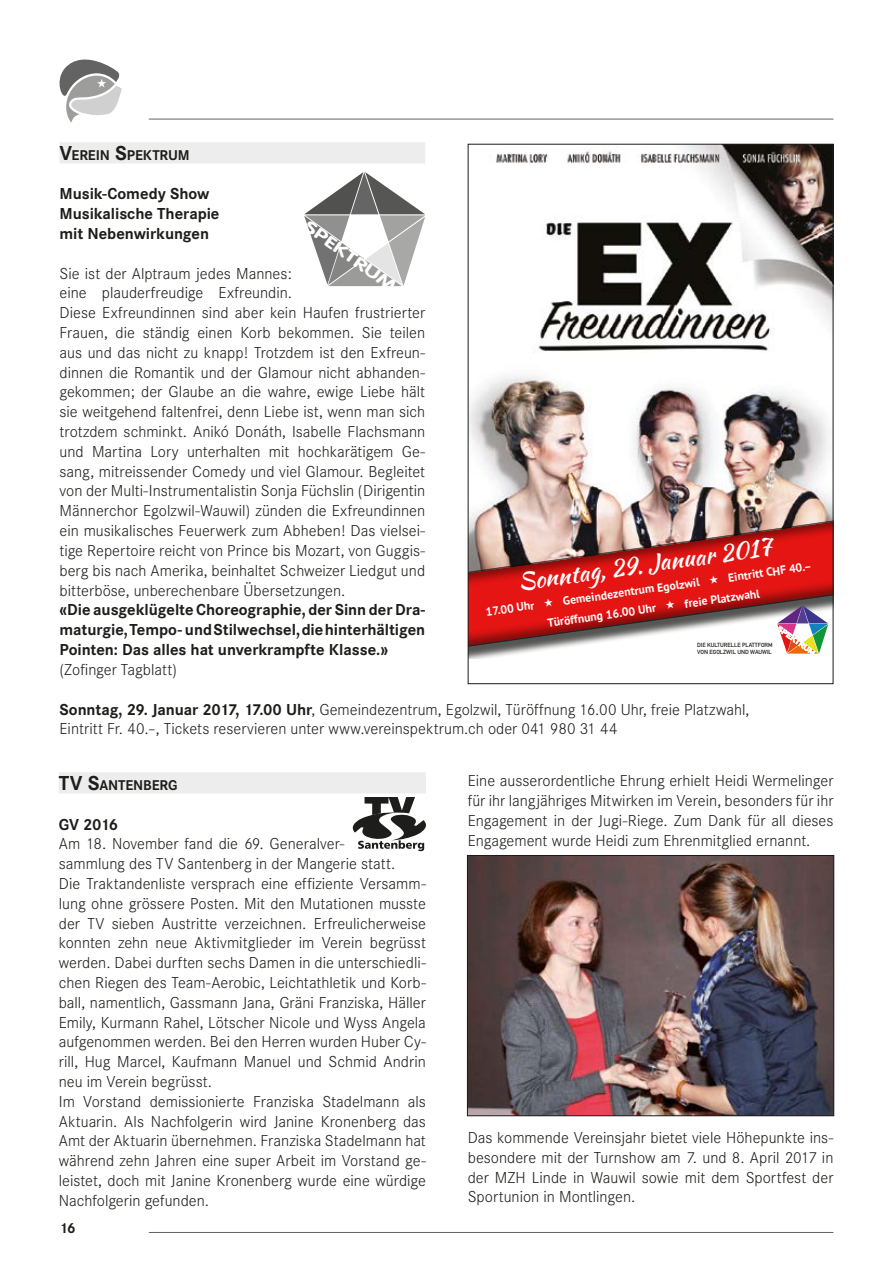
<style>
.page{position:relative;width:893px;height:1263px;background:#fff}
.page>*{position:absolute;margin:0;border:0;box-sizing:border-box;transform-origin:0 0}
.t1{font:23.55px "Kaushan Script";color:#fff}
.t2{font:300 16.5px/19.8px "Corporate S";color:#1d1d1b}
.t3{font:700 16.5px/19.8px "Corporate S";letter-spacing:-.005em;color:#1d1d1b}
.t4{font:700 16.35px "VAG Rounded";color:#fff;scale:1.41 1}
.t5{font:700 15px "Corporate S";color:#1d1d1b}
.t6{font:700 14.7px "Corporate S";letter-spacing:-.01em;color:#1d1d1b}
.t7{font:700 11.7px "PT Sans";color:#fff}
.t8{font:5.85px/7.1px "DIN Mittelschrift";color:#1d1d1b}
.s1{font-size:21px}
.s2{font-weight:700}
</style>
<div class="page">
<svg style="left:60px;top:60px;width:62px;height:63px"></svg>
<hr style="left:149px;top:119px;width:684px;height:1px;background:#646363">
<hr style="left:149px;top:1232px;width:684px;height:1px;background:#646363">
<img style="left:469px;top:857px;width:363px;height:257px">
<div style="left:467px;top:855px;width:367px;height:261px;border:1px solid #1d1d1b"></div>
<div style="left:60px;top:142px;width:365px;height:21px;background:#ededed"></div>
<svg style="left:304px;top:172px;width:121px;height:114px"></svg>
<img style="left:470px;top:146px;width:361px;height:367px">
<div style="left:468px;top:518px;width:365px;height:141px;background:#1d1d1b;opacity:.75"></div>
<svg style="left:470px;top:513px;width:361px;height:137px;background:#c45552"></svg>
<svg style="left:777px;top:606px;width:51px;height:48px"></svg>
<div style="left:59px;top:772px;width:367px;height:21px;background:#ededed"></div>
<svg style="left:353px;top:797px;width:72px;height:54px"></svg>
<svg style="left:544px;top:597px;width:9px;height:10px"></svg>
<svg style="left:709px;top:574px;width:10px;height:9px"></svg>
<svg style="left:665px;top:600px;width:10px;height:9px"></svg>
<p class="t6" style="left:60px;top:147px;width:132px"><span class="s1">V</span>EREIN <span class="s1">S</span>PEKTRUM</p>
<p class="t3" style="left:60px;top:185px;width:161px">Musik-Comedy Show<br>Musikalische Therapie mit Nebenwirkungen</p>
<p class="t2" style="left:60px;top:263px;width:367px">Sie ist der Alptraum jedes Mannes:<br>eine plauderfreudige Exfreundin.<br>Diese Exfreundinnen sind aber kein Haufen frustrierter Frauen, die ständig einen Korb bekommen. Sie teilen aus und das nicht zu knapp! Trotzdem ist den Exfreun&shy;dinnen die Romantik und der Glamour nicht abhanden&shy;gekommen; der Glaube an die wahre, ewige Liebe hält sie weitgehend faltenfrei, denn Liebe ist, wenn man sich trotzdem schminkt. Anikó Donáth, Isabelle Flachsmann und Martina Lory unterhalten mit hochkarätigem Ge&shy;sang, mitreissender Comedy und viel Glamour. Begleitet von der Multi-Instrumentalistin Sonja Füchslin (Dirigentin Männerchor Egolzwil-Wauwil) zünden die Exfreundinnen ein musikalisches Feuerwerk zum Abheben! Das vielsei&shy;tige Repertoire reicht von Prince bis Mozart, von Guggis&shy;berg bis nach Amerika, beinhaltet Schweizer Liedgut und bitterböse, unberechenbare Übersetzungen.</p>
<p class="t3" style="left:60px;top:600px;width:367px;text-align:justify">«Die ausgeklügelte Choreographie, der Sinn der Dra&shy;maturgie, Tempo- und Stilwechsel, die hinterhältigen Pointen: Das alles hat unverkrampfte Klasse.»</p>
<p class="t2" style="left:60px;top:659px;width:119px">(Zofinger Tagblatt)</p>
<p class="t4" style="left:312px;top:217px;width:79px;rotate:36deg">SPEKTRUM</p>
<h1 class="t1" style="left:516px;top:565px;width:257px;rotate:-8deg">Sonntag, 29. Januar 2017</h1>
<p class="t7" style="left:485px;top:604px;width:51px;rotate:-8deg">17.00 Uhr</p>
<p class="t7" style="left:727px;top:570px;width:85px;rotate:-8deg">Eintritt CHF 40.–</p>
<p class="t7" style="left:562px;top:593px;width:139px;rotate:-8deg">Gemeindezentrum Egolzwil</p>
<p class="t7" style="left:684px;top:596px;width:77px;rotate:-8deg">freie Platzwahl</p>
<p class="t8" style="left:697px;top:641px;width:77px">DIE KULTURELLE PLATTFORM<br>VON EGOLZWIL UND WAUWIL</p>
<p class="t7" style="left:547px;top:615px;width:111px;rotate:-8deg">Türöffnung 16.00 Uhr</p>
<p class="t2" style="left:60px;top:699px;width:691px"><span class="s2">Sonntag, 29. Januar 2017, 17.00 Uhr</span>, Gemeindezentrum, Egolzwil, Türöffnung 16.00 Uhr, freie Platzwahl,<br>Eintritt Fr. 40.–, Tickets reservieren unter www.vereinspektrum.ch oder 041 980 31 44</p>
<p class="t6" style="left:59px;top:777px;width:119px"><span class="s1">TV S</span>ANTENBERG</p>
<p class="t3" style="left:59px;top:815px;width:61px">GV 2016</p>
<p class="t2" style="left:59px;top:834px;width:369px">Am 18. November fand die 69. Generalver-<br>sammlung des TV Santenberg in der Mangerie statt.<br>Die Traktandenliste versprach eine effiziente Versamm&shy;lung ohne grössere Posten. Mit den Mutationen musste der TV sieben Austritte verzeichnen. Erfreulicherweise konnten zehn neue Aktivmitglieder im Verein begrüsst werden. Dabei durften sechs Damen in die unterschiedli&shy;chen Riegen des Team-Aerobic, Leichtathletik und Korb&shy;ball, namentlich, Gassmann Jana, Gräni Franziska, Häller Emily, Kurmann Rahel, Lötscher Nicole und Wyss Angela aufgenommen werden. Bei den Herren wurden Huber Cy&shy;rill, Hug Marcel, Kaufmann Manuel und Schmid Andrin neu im Verein begrüsst.<br>Im Vorstand demissionierte Franziska Stadelmann als Aktuarin. Als Nachfolgerin wird Janine Kronenberg das Amt der Aktuarin übernehmen. Franziska Stadelmann hat während zehn Jahren eine super Arbeit im Vorstand ge&shy;leistet, doch mit Janine Kronenberg wurde eine würdige Nachfolgerin gefunden.</p>
<p class="t5" style="left:60px;top:1220px;width:18px">16</p>
<p class="t2" style="left:468px;top:771px;width:367px;text-align:justify">Eine ausserordentliche Ehrung erhielt Heidi Wermelinger für ihr langjähriges Mitwirken im Verein, besonders für ihr Engagement in der Jugi-Riege. Zum Dank für all dieses Engagement wurde Heidi zum Ehrenmitglied ernannt.</p>
<p class="t2" style="left:468px;top:1128px;width:367px;text-align:justify">Das kommende Vereinsjahr bietet viele Höhepunkte ins&shy;besondere mit der Turnshow am 7. und 8. April 2017 in der MZH Linde in Wauwil sowie mit dem Sportfest der Sportunion in Montlingen.</p>
</div>
